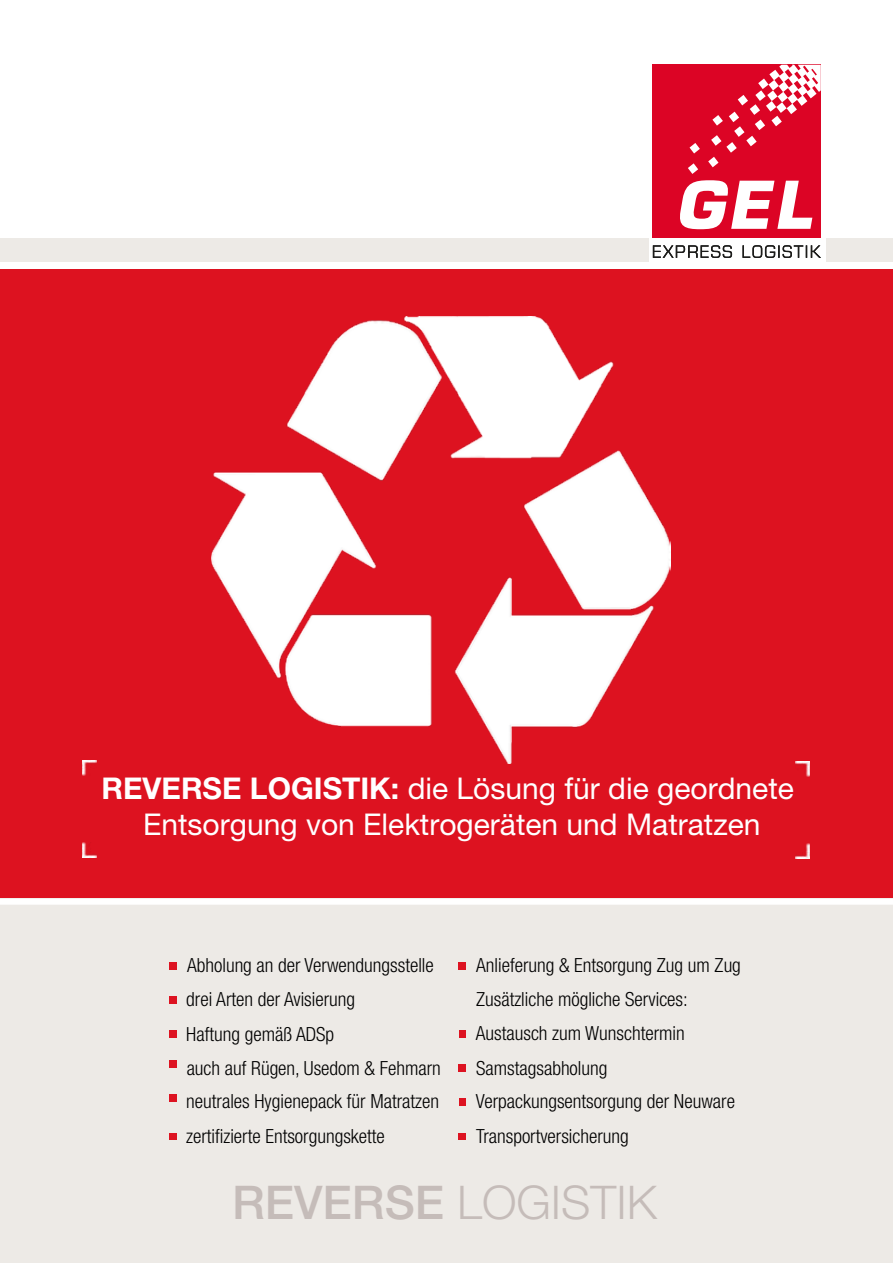
<style>
.page{position:relative;width:893px;height:1263px;background:#fff}
.page>*{position:absolute;margin:0;border:0;box-sizing:border-box;transform-origin:0 0}
.t1{font:300 46.5px "Helvetica Neue LT Std";color:#c5bcb9}
.t2{font:30px/36px "Helvetica Neue LT Std";color:#fff;text-align:center}
.t3{font:300 condensed 19.5px/34px "Helvetica Neue LT Std";color:#000}
.s1{font-weight:700}
.s2{font-weight:500}
</style>
<div class="page">
<div style="left:0;top:239px;width:893px;height:1024px;background:#edeae6"></div>
<div style="left:0;top:268px;width:893px;height:629px;background:#dd1220"></div>
<img style="left:211px;top:317px;width:459px;height:447px">
<img style="left:82px;top:760px;width:14px;height:15px">
<img style="left:82px;top:842px;width:14px;height:15px">
<img style="left:795px;top:843px;width:14px;height:16px">
<img style="left:795px;top:762px;width:14px;height:15px">
<div style="left:0;top:899px;width:893px;height:6px;background:#fff"></div>
<div style="left:649px;top:223px;width:176px;height:42px;background:#fff"></div>
<div style="left:652px;top:65px;width:169px;height:173px;background:#dc0425"></div>
<svg style="left:680px;top:180px;width:132px;height:49px"></svg>
<svg style="left:653px;top:245px;width:168px;height:13px"></svg>
<svg style="left:688px;top:64px;width:133px;height:110px"></svg>
<div style="left:1px;top:263px;width:892px;height:6px;background:#fff"></div>
<svg style="left:170px;top:963px;width:6px;height:6px"></svg>
<svg style="left:170px;top:997px;width:6px;height:6px"></svg>
<svg style="left:170px;top:1031px;width:6px;height:6px"></svg>
<svg style="left:170px;top:1061px;width:6px;height:6px"></svg>
<svg style="left:170px;top:1094px;width:6px;height:7px"></svg>
<svg style="left:170px;top:1133px;width:6px;height:6px"></svg>
<svg style="left:459px;top:963px;width:6px;height:6px"></svg>
<svg style="left:459px;top:1031px;width:7px;height:6px"></svg>
<svg style="left:459px;top:1065px;width:6px;height:6px"></svg>
<svg style="left:459px;top:1099px;width:7px;height:6px"></svg>
<svg style="left:459px;top:1133px;width:6px;height:6px"></svg>
<p class="t2" style="left:102px;top:769px;width:694px"><span class="s1">REVERSE LOGISTIK:</span> die Lösung für die geordnete<br>Entsorgung von Elektrogeräten und Matratzen</p>
<p class="t3" style="left:186px;top:948px;width:256px">Abholung an der Verwendungsstelle drei Arten der Avisierung<br>Haftung gemäß ADSp<br>auch auf Rügen, Usedom &amp; Fehmarn neutrales Hygienepack für Matratzen zertifizierte Entsorgungskette</p>
<p class="t3" style="left:476px;top:948px;width:267px">Anlieferung &amp; Entsorgung Zug um Zug<br>Zusätzliche mögliche Services:<br>Austausch zum Wunschtermin<br>Samstagsabholung<br>Verpackungsentsorgung der Neuware<br>Transportversicherung</p>
<p class="t1" style="left:232px;top:1174px;width:426px"><span class="s2">REVERSE</span> LOGISTIK</p>
</div>
